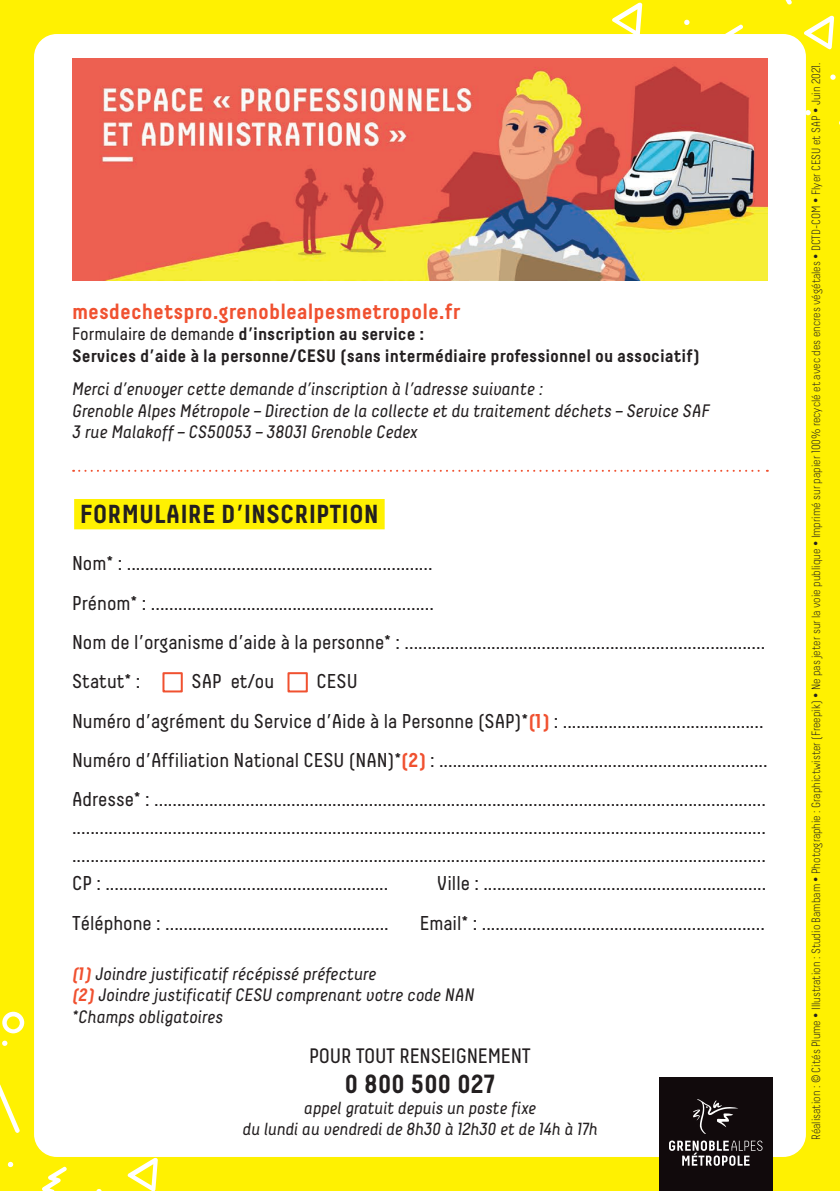
<style>
.page{position:relative;width:840px;height:1191px;background:#fff}
.page>*{position:absolute;margin:0;border:0;box-sizing:border-box;transform-origin:0 0}
.t1{font:700 26.2px "Decima";color:#231f20}
.t2{font:700 26px "Decima";color:#231f20}
.t3{font:700 22px "Decima";color:#f05130}
.t4{font:20.8px "Decima";letter-spacing:-.01em;color:#231f20}
.t5{font:20px/28px "Decima";color:#231f20;text-align:justify}
.t6{font:italic 18px/21.6px "Decima";color:#231f20}
.t7{font:700 18px/21.6px "Decima";color:#231f20}
.t8{font:italic 17.4px/21px "Decima";color:#231f20;text-align:center}
.t9{font:300 12px "Decima";color:#231f20}
.s1{font-weight:400}
.s2{font-weight:700;color:#f05130}
</style>
<div class="page">
<div style="left:0;top:0;width:839px;height:1191px;background:#fff101"></div>
<svg style="left:785px;top:0;width:6px;height:5px"></svg>
<svg style="left:612px;top:3px;width:30px;height:31px"></svg>
<svg style="left:803px;top:16px;width:30px;height:33px"></svg>
<svg style="left:725px;top:24px;width:18px;height:10px"></svg>
<svg style="left:684px;top:20px;width:5px;height:5px"></svg>
<svg style="left:830px;top:74px;width:5px;height:6px"></svg>
<svg style="left:805px;top:110px;width:5px;height:5px"></svg>
<div style="left:34px;top:34px;width:771px;height:1123px;background:#fff;border-radius:23px"></div>
<img style="left:72px;top:59px;width:695px;height:222px">
<svg style="left:2px;top:1011px;width:22px;height:22px"></svg>
<svg style="left:0;top:1084px;width:20px;height:49px"></svg>
<svg style="left:128px;top:1157px;width:30px;height:34px"></svg>
<svg style="left:42px;top:1166px;width:25px;height:25px"></svg>
<svg style="left:8px;top:1161px;width:5px;height:6px"></svg>
<svg style="left:2px;top:1040px;width:5px;height:6px"></svg>
<div style="left:162px;top:672px;width:21px;height:20px;border:2px solid #f05130"></div>
<div style="left:287px;top:672px;width:20px;height:20px;border:2px solid #f05130"></div>
<div style="left:74px;top:499px;width:310px;height:30px;background:#fff101"></div>
<svg style="left:73px;top:470px;width:694px;height:2px"></svg>
<div style="left:658px;top:1077px;width:114px;height:114px;background:#110a0c"></div>
<svg style="left:669px;top:1099px;width:93px;height:66px"></svg>
<p class="t3" style="left:72px;top:298px;width:389px">mesdechetspro.grenoblealpesmetropole.fr</p>
<p class="t7" style="left:72px;top:323px;width:628px"><span class="s1">Formulaire de demande</span> d’inscription au service :<br>Services d’aide à la personne/CESU (sans intermédiaire professionnel ou associatif)</p>
<p class="t6" style="left:72px;top:378px;width:638px">Merci d’envoyer cette demande d’inscription à l’adresse suivante :<br>Grenoble Alpes Métropole – Direction de la collecte et du traitement déchets – Service SAF<br>3 rue Malakoff – CS50053 – 38031 Grenoble Cedex</p>
<p class="t2" style="left:80px;top:498px;width:300px">FORMULAIRE D’INSCRIPTION</p>
<p class="t5" style="left:72px;top:549px;width:362px">Nom* : ...................................................................</p>
<p class="t5" style="left:72px;top:588px;width:363px">Prénom* : ..............................................................</p>
<p class="t5" style="left:72px;top:628px;width:694px">Nom de l’organisme d’aide à la personne* : ...............................................................................</p>
<p class="t5" style="left:72px;top:667px;width:70px">Statut* :</p>
<p class="t5" style="left:191px;top:667px;width:84px">SAP et/ou</p>
<p class="t5" style="left:316px;top:667px;width:42px">CESU</p>
<p class="t5" style="left:72px;top:706px;width:692px">Numéro d’agrément du Service d’Aide à la Personne (SAP)*<span class="s2">(1)</span> : ............................................</p>
<p class="t5" style="left:72px;top:746px;width:696px">Numéro d’Affiliation National CESU (NAN)*<span class="s2">(2)</span> : ........................................................................</p>
<p class="t5" style="left:72px;top:785px;width:695px">Adresse* : ...................................................................................................................................... ........................................................................................................................................................ ........................................................................................................................................................<br>CP : ..............................................................</p>
<p class="t5" style="left:436px;top:869px;width:331px">Ville : ..............................................................</p>
<p class="t5" style="left:72px;top:908px;width:318px">Téléphone : .................................................</p>
<p class="t5" style="left:419px;top:908px;width:346px">Email* : ..............................................................</p>
<p class="t6" style="left:72px;top:962px;width:403px"><span class="s2">(1)</span> Joindre justificatif récépissé préfecture<br><span class="s2">(2)</span> Joindre justificatif CESU comprenant votre code NAN *Champs obligatoires</p>
<p class="t4" style="left:309px;top:1044px;width:223px">POUR TOUT RENSEIGNEMENT</p>
<p class="t1" style="left:344px;top:1068px;width:152px">0 800 500 027</p>
<p class="t8" style="left:242px;top:1097px;width:356px">appel gratuit depuis un poste fixe<br>du lundi au vendredi de 8h30 à 12h30 et de 14h à 17h</p>
<p class="t9" style="left:808px;top:1140px;width:1079px;rotate:-90deg">Réalisation : © Cités Plume • Illustration : Studio Bambam • Photographie : Graphictwister (Freepik) • Ne pas jeter sur la voie publique • Imprimé sur papier 100% recyclé et avec des encres végétales • DCTD-COM • Flyer CESU et SAP • Juin 2021.</p>
</div>
